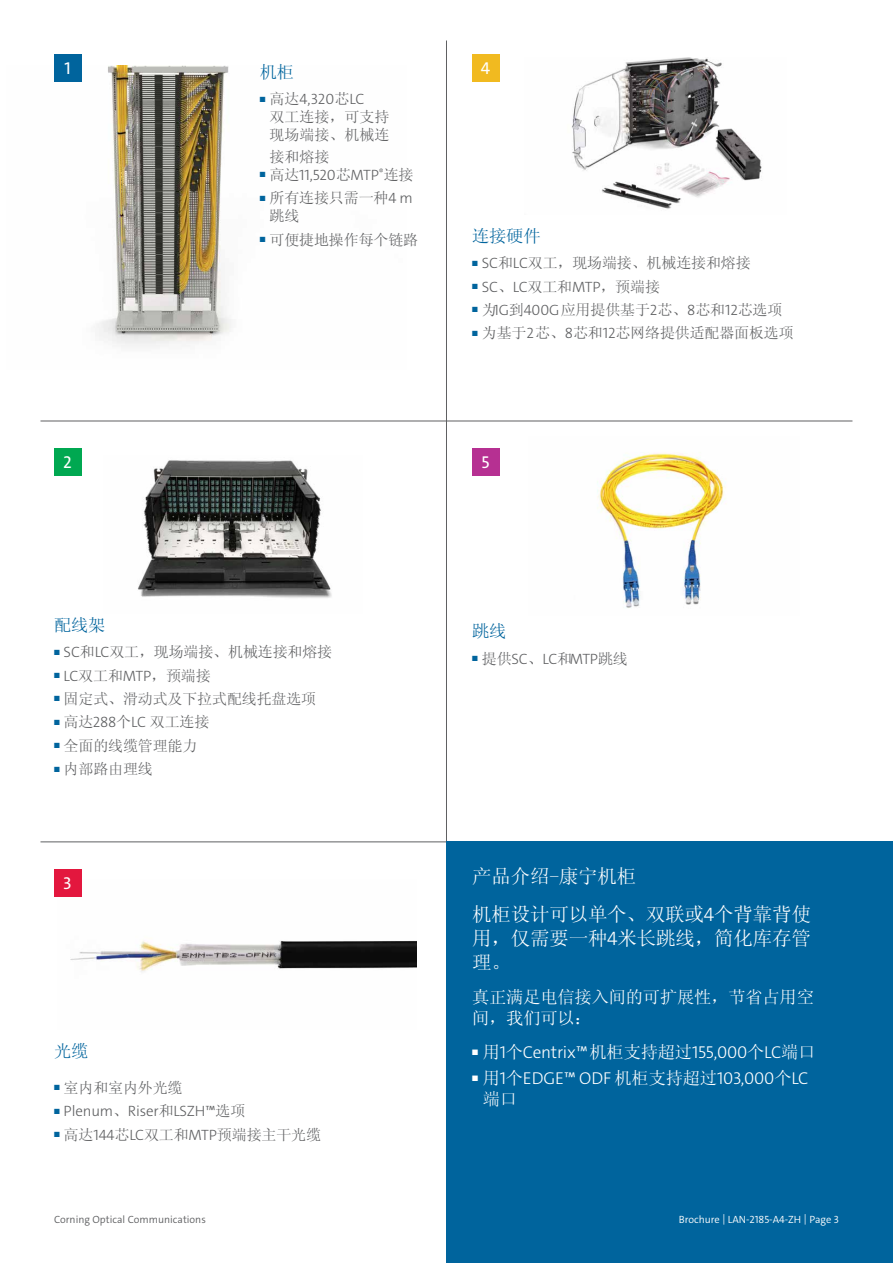
<style>
.page{position:relative;width:893px;height:1263px;background:#fff}
.page>*{position:absolute;margin:0;border:0;box-sizing:border-box;transform-origin:0 0}
.t1{font:19.5px/37.5px "Sim Sun";letter-spacing:-.01em;color:#fff}
.t2{font:300 17.25px "The Sans C4 s";letter-spacing:-.01em;color:#fff}
.t3{font:17.25px/20.7px "Sim Sun";letter-spacing:-.01em;color:#fff}
.t4{font:17.25px "Sim Sun";letter-spacing:-.01em;color:#00649d}
.t5{font:17.25px "The Sans C4 s";color:#fff}
.t6{font:15px/18px "Sim Sun";letter-spacing:-.01em;color:#5f6062}
.t7{font:300 15px "The Sans C4 s";letter-spacing:-.01em;color:#5f6062}
.t8{font:300 10.5px "The Sans C4 s";color:#fff}
.t9{font:300 10.5px "The Sans C4 s";color:#5f6062}
.s1{font-family:"Sim Sun";font-weight:400}
.s2{font-family:"The Sans C4 s";font-weight:300}
</style>
<div class="page">
<hr style="left:0;top:0;width:1px;height:421px;background:#00649d">
<img style="left:572px;top:57px;width:190px;height:152px">
<img style="left:138px;top:460px;width:194px;height:138px">
<img style="left:597px;top:453px;width:129px;height:155px">
<hr style="left:40px;top:421px;width:812px;height:1px;background:#5f6062">
<hr style="left:40px;top:841px;width:812px;height:1px;background:#5f6062">
<hr style="left:446px;top:41px;width:1px;height:1181px;background:#5f6062">
<div style="left:472px;top:54px;width:27px;height:27px;background:#f1ba20"></div>
<div style="left:54px;top:448px;width:27px;height:27px;background:#00a851"></div>
<div style="left:472px;top:448px;width:27px;height:27px;background:#b63092"></div>
<img style="left:58px;top:879px;width:359px;height:93px">
<div style="left:54px;top:869px;width:27px;height:27px;background:#e3173e"></div>
<img style="left:54px;top:65px;width:177px;height:282px">
<div style="left:54px;top:54px;width:27px;height:27px;background:#00649d"></div>
<div style="left:446px;top:841px;width:447px;height:422px;background:#00649d"></div>
<p class="t5" style="left:64px;top:57px;width:8px">1</p>
<p class="t4" style="left:260px;top:63px;width:36px">机柜</p>
<p class="t7" style="left:260px;top:90px;width:106px"><sup>■</sup> <span class="s1">高达</span>4,320<span class="s1">芯</span>LC</p>
<p class="t6" style="left:270px;top:108px;width:122px">双工连接，可支持现场端接、机械连</p>
<p class="t6" style="left:270px;top:147px;width:61px">接和熔接</p>
<p class="t7" style="left:260px;top:165px;width:155px"><sup>■</sup> <span class="s1">高达</span>11,520<span class="s1">芯</span>MTP<sup>®</sup><span class="s1">连接</span></p>
<p class="t6" style="left:270px;top:189px;width:145px;text-indent:-10px"><sup>■</sup> 所有连接只需一种<span class="s2">4 m</span>跳线</p>
<p class="t6" style="left:260px;top:230px;width:160px"><sup>■</sup> 可便捷地操作每个链路</p>
<p class="t5" style="left:481px;top:57px;width:11px">4</p>
<p class="t4" style="left:472px;top:227px;width:70px">连接硬件</p>
<p class="t6" style="left:472px;top:254px;width:280px"><sup>■</sup> <span class="s2">SC</span>和<span class="s2">LC</span>双工，现场端接、机械连接和熔接</p>
<p class="t6" style="left:472px;top:277px;width:189px"><sup>■</sup> <span class="s2">SC</span>、<span class="s2">LC</span>双工和<span class="s2">MTP</span>，预端接</p>
<p class="t6" style="left:472px;top:301px;width:312px"><sup>■</sup> 为<span class="s2">1G</span>到<span class="s2">400G</span>应用提供基于<span class="s2">2</span>芯、<span class="s2">8</span>芯和<span class="s2">12</span>芯选项</p>
<p class="t6" style="left:472px;top:324px;width:323px"><sup>■</sup> 为基于<span class="s2">2</span>芯、<span class="s2">8</span>芯和<span class="s2">12</span>芯网络提供适配器面板选项</p>
<p class="t5" style="left:63px;top:451px;width:10px">2</p>
<p class="t5" style="left:482px;top:451px;width:10px">5</p>
<p class="t4" style="left:54px;top:616px;width:53px">配线架</p>
<p class="t6" style="left:54px;top:643px;width:280px"><sup>■</sup> <span class="s2">SC</span>和<span class="s2">LC</span>双工，现场端接、机械连接和熔接</p>
<p class="t6" style="left:54px;top:666px;width:158px"><sup>■</sup> <span class="s2">LC</span>双工和<span class="s2">MTP</span>，预端接</p>
<p class="t6" style="left:54px;top:690px;width:264px"><sup>■</sup> 固定式、滑动式及下拉式配线托盘选项</p>
<p class="t6" style="left:54px;top:713px;width:157px"><sup>■</sup> 高达<span class="s2">288</span>个<span class="s2">LC</span> 双工连接</p>
<p class="t6" style="left:54px;top:736px;width:145px"><sup>■</sup> 全面的线缆管理能力</p>
<p class="t6" style="left:54px;top:760px;width:100px"><sup>■</sup> 内部路由理线</p>
<p class="t5" style="left:63px;top:872px;width:10px">3</p>
<p class="t4" style="left:54px;top:1042px;width:36px">光缆</p>
<p class="t6" style="left:54px;top:1079px;width:130px"><sup>■</sup> 室内和室内外光缆</p>
<p class="t7" style="left:54px;top:1102px;width:193px"><sup>■</sup> Plenum<span class="s1">、</span>Riser<span class="s1">和</span>LSZH™<span class="s1">选项</span></p>
<p class="t6" style="left:54px;top:1125px;width:269px"><sup>■</sup> 高达<span class="s2">144</span>芯<span class="s2">LC</span>双工和<span class="s2">MTP</span>预端接主干光缆</p>
<p class="t4" style="left:472px;top:622px;width:36px">跳线</p>
<p class="t7" style="left:472px;top:649px;width:157px"><sup>■</sup> <span class="s1">提供</span>SC<span class="s1">、</span>LC<span class="s1">和</span>MTP<span class="s1">跳线</span></p>
<h1 class="t1" style="left:472px;top:857px;width:340px">产品介绍-康宁机柜<br>机柜设计可以单个、双联或<span class="s2">4</span>个背靠背使</h1>
<h1 class="t1" style="left:472px;top:926px;width:340px;line-height:24px">用，仅需要一种<span class="s2">4</span>米长跳线，简化库存管理。</h1>
<p class="t3" style="left:472px;top:986px;width:343px">真正满足电信接入间的可扩展性，节省占用空间，我们可以：</p>
<p class="t2" style="left:472px;top:1041px;width:345px">■ <span class="s1">用</span>1<span class="s1">个</span>Centrix™<span class="s1">机柜支持超过</span>155,000<span class="s1">个</span>LC<span class="s1">端口</span></p>
<p class="t2" style="left:472px;top:1067px;width:338px">■ <span class="s1">用</span>1<span class="s1">个</span>EDGE™ ODF <span class="s1">机柜支持超过</span>103,000<span class="s1">个</span>LC</p>
<p class="t3" style="left:483px;top:1088px;width:36px">端口</p>
<p class="t9" style="left:54px;top:1213px;width:153px">Corning Optical Communications</p>
<p class="t8" style="left:679px;top:1213px;width:162px">Brochure | LAN-2185-A4-ZH | Page 3</p>
</div>
